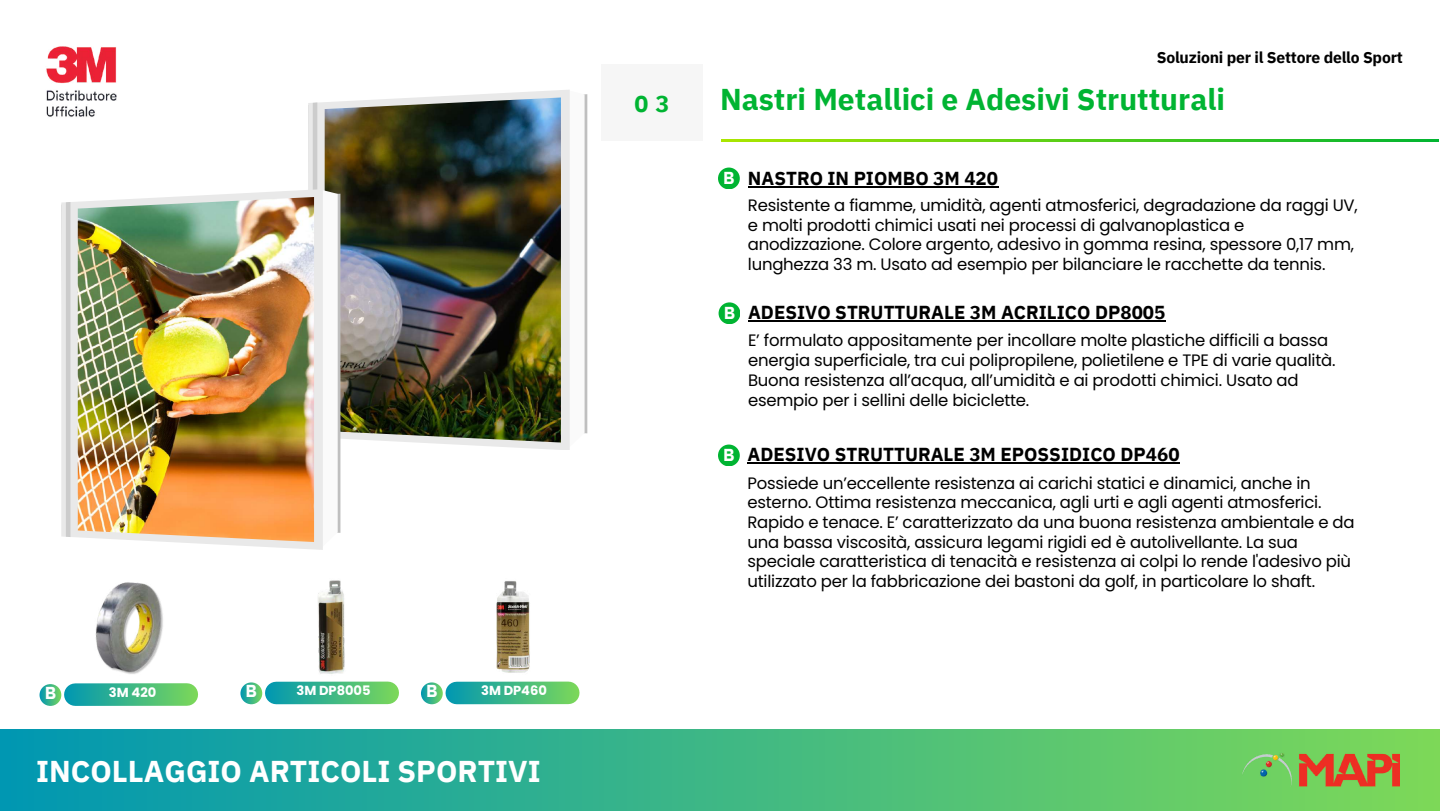
<style>
.page{position:relative;width:1440px;height:811px;background:#fff}
.page>*{position:absolute;margin:0;border:0;box-sizing:border-box;transform-origin:0 0}
.t1{font:700 30px "IBM Plex Sans";color:#00b432}
.t2{font:700 30px "IBM Plex Sans";color:#fff}
.t3{font:700 23.25px "IBM Plex Sans";color:#00b432}
.t4{font:700 18.75px "IBM Plex Sans";color:#000}
.t5{font:700 17.25px "IBM Plex Sans";color:#fff}
.t6{font:16.5px/19.6px "Poppins";letter-spacing:-.015em;color:#000}
.t7{font:700 15.75px "IBM Plex Sans";letter-spacing:-.015em;color:#000}
.t8{font:700 13.05px "Poppins";color:#fff}
.s1{font-size:17.25px;color:#fff}
</style>
<div class="page">
<div style="left:601px;top:65px;width:102px;height:76px;background:#f6f6f6"></div>
<img style="left:46px;top:46px;width:71px;height:71px">
<div style="left:0;top:729px;width:1440px;height:81px;background:linear-gradient(to right,#0097b2,#7ed857)"></div>
<img style="left:1243px;top:751px;width:157px;height:34px">
<div style="left:718px;top:167px;width:22px;height:22px;background:#00b432;border-radius:50%"></div>
<div style="left:719px;top:302px;width:21px;height:22px;background:#00b432;border-radius:50%"></div>
<svg style="left:40px;top:683px;width:21px;height:22px"></svg>
<div style="left:75px;top:682px;width:112px;height:23px;background:linear-gradient(to right,#0a9cab,#71d260)"></div>
<svg style="left:240px;top:682px;width:22px;height:21px"></svg>
<div style="left:276px;top:681px;width:112px;height:22px;background:linear-gradient(to right,#0a9cab,#71d260)"></div>
<div style="left:718px;top:444px;width:22px;height:22px;background:#00b432;border-radius:50%"></div>
<svg style="left:421px;top:682px;width:22px;height:21px"></svg>
<img style="left:95px;top:582px;width:68px;height:92px">
<img style="left:438px;top:581px;width:142px;height:122px">
<img style="left:277px;top:580px;width:108px;height:102px">
<hr style="left:748px;top:186px;width:250px;height:1px;background:#000">
<hr style="left:748px;top:320px;width:418px;height:2px;background:#000">
<hr style="left:748px;top:462px;width:432px;height:2px;background:#000">
<svg style="left:584px;top:94px;width:1px;height:340px"></svg>
<svg style="left:308px;top:90px;width:262px;height:359px;fill:#e9e9e9"></svg>
<img style="left:325px;top:97px;width:236px;height:345px">
<svg style="left:313px;top:102px;width:25px;height:431px"></svg>
<svg style="left:61px;top:189px;width:262px;height:360px;fill:#e9e9e9"></svg>
<svg style="left:66px;top:202px;width:4px;height:334px"></svg>
<img style="left:78px;top:197px;width:236px;height:344px">
<p class="t5" style="left:45px;top:680px;width:13px">B</p>
<p class="t5" style="left:246px;top:679px;width:13px">B</p>
<p class="t5" style="left:426px;top:679px;width:13px">B</p>
<p class="t8" style="left:109px;top:682px;width:49px">3M 420</p>
<p class="t8" style="left:297px;top:681px;width:76px">3M DP8005</p>
<p class="t8" style="left:481px;top:681px;width:67px">3M DP460</p>
<h1 class="t2" style="left:36px;top:750px;width:506px">INCOLLAGGIO ARTICOLI SPORTIVI</h1>
<h2 class="t3" style="left:635px;top:88px;width:36px">0 3</h2>
<p class="t7" style="left:1157px;top:47px;width:248px">Soluzioni per il Settore dello Sport</p>
<h1 class="t1" style="left:720px;top:79px;width:507px">Nastri Metallici e Adesivi Strutturali</h1>
<p class="t5" style="left:723px;top:166px;width:13px">B</p>
<p class="t5" style="left:724px;top:301px;width:13px">B</p>
<p class="t4" style="left:748px;top:165px;width:252px">NASTRO IN PIOMBO 3M 420</p>
<p class="t6" style="left:748px;top:195px;width:611px">Resistente a fiamme, umidità, agenti atmosferici, degradazione da raggi UV, e molti prodotti chimici usati nei processi di galvanoplastica e anodizzazione. Colore argento, adesivo in gomma resina, spessore 0,17 mm, lunghezza 33 m. Usato ad esempio per bilanciare le racchette da tennis.</p>
<p class="t4" style="left:748px;top:300px;width:419px">ADESIVO STRUTTURALE 3M ACRILICO DP8005</p>
<p class="t6" style="left:748px;top:330px;width:589px">E’ formulato appositamente per incollare molte plastiche difficili a bassa energia superficiale, tra cui polipropilene, polietilene e TPE di varie qualità.<br>Buona resistenza all’acqua, all’umidità e ai prodotti chimici. Usato ad esempio per i sellini delle biciclette.</p>
<p class="t4" style="left:723px;top:442px;width:458px"><span class="s1">B</span> ADESIVO STRUTTURALE 3M EPOSSIDICO DP460</p>
<p class="t6" style="left:748px;top:472px;width:609px">Possiede un’eccellente resistenza ai carichi statici e dinamici, anche in esterno. Ottima resistenza meccanica, agli urti e agli agenti atmosferici.<br>Rapido e tenace. E’ caratterizzato da una buona resistenza ambientale e da una bassa viscosità, assicura legami rigidi ed è autolivellante. La sua speciale caratteristica di tenacità e resistenza ai colpi lo rende l'adesivo più utilizzato per la fabbricazione dei bastoni da golf, in particolare lo shaft.</p>
</div>
